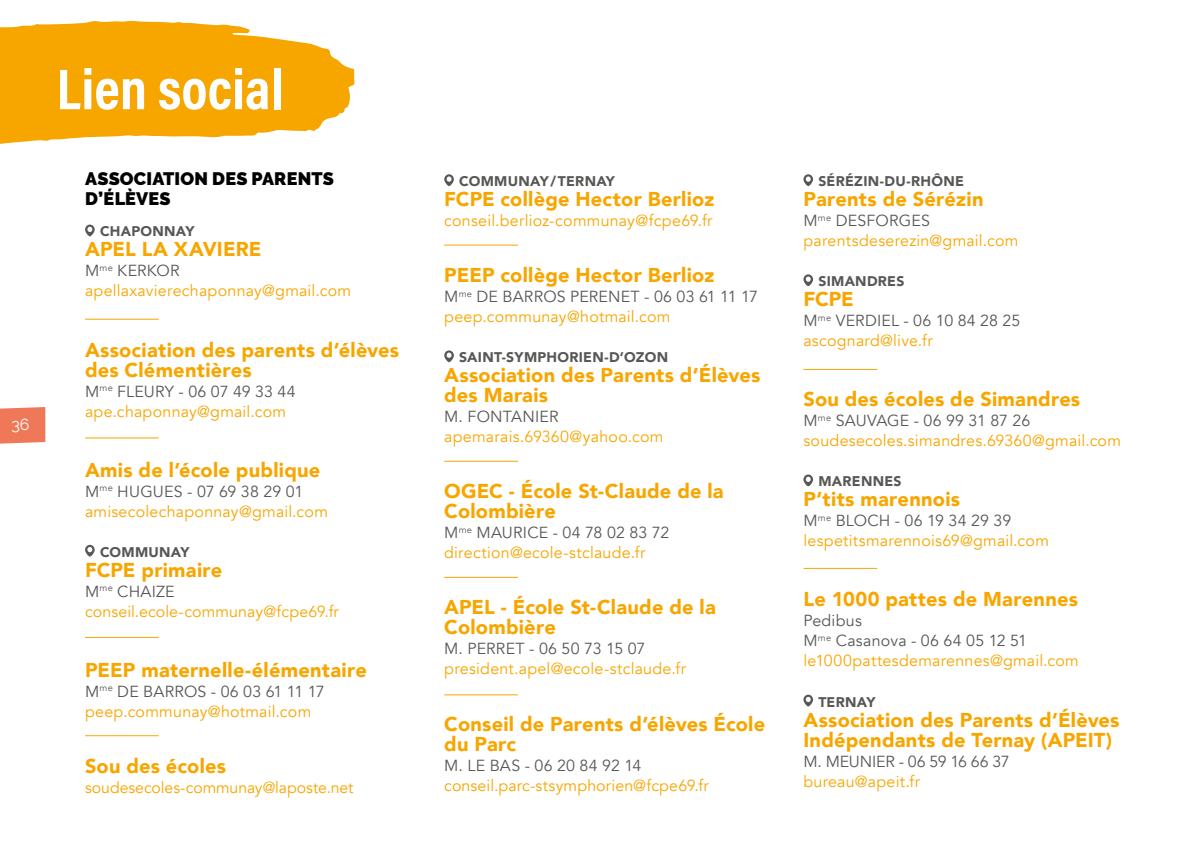
<style>
.page{position:relative;width:1191px;height:851px;background:#fff}
.page>*{position:absolute;margin:0;border:0;box-sizing:border-box;transform-origin:0 0}
.t1{font:58px "Acumin Variable Concept";color:#fff}
.t2{font:900 20px/20px "Avenir";letter-spacing:.01em;color:#f7a600}
.t3{font:900 18px/20px "Raleway";letter-spacing:.01em;color:#000}
.t4{font:16px/20px "Avenir";letter-spacing:.015em;color:#f7a600}
.t5{font:16px/20px "Avenir";letter-spacing:.01em;color:#575756}
.t6{font:16px "Avenir";letter-spacing:-.005em;color:#f7a600}
.t7{font:16px "Avenir";letter-spacing:-.01em;color:#575756}
.t8{font:16px "Raleway";color:#fff}
.t9{font:900 14px "Avenir";letter-spacing:.02em;color:#575756}
.s1{color:#575756}
.s2{color:#f7a600}
</style>
<div class="page">
<svg style="left:0;top:407px;width:45px;height:37px;background:#ef7f60"></svg>
<svg style="left:85px;top:224px;width:10px;height:12px"></svg>
<hr style="left:85px;top:319px;width:74px;height:1px;background:#f7a600">
<hr style="left:85px;top:437px;width:74px;height:1px;background:#f7a600">
<svg style="left:85px;top:544px;width:10px;height:12px"></svg>
<hr style="left:85px;top:637px;width:74px;height:1px;background:#f7a600">
<hr style="left:85px;top:735px;width:74px;height:1px;background:#f7a600">
<svg style="left:444px;top:174px;width:10px;height:12px"></svg>
<hr style="left:444px;top:245px;width:74px;height:1px;background:#f7a600">
<svg style="left:444px;top:350px;width:10px;height:12px"></svg>
<hr style="left:444px;top:461px;width:74px;height:1px;background:#f7a600">
<hr style="left:444px;top:577px;width:74px;height:1px;background:#f7a600">
<hr style="left:444px;top:694px;width:74px;height:1px;background:#f7a600">
<svg style="left:803px;top:174px;width:10px;height:12px"></svg>
<svg style="left:803px;top:274px;width:10px;height:12px"></svg>
<hr style="left:803px;top:369px;width:74px;height:1px;background:#f7a600">
<svg style="left:803px;top:474px;width:10px;height:12px"></svg>
<hr style="left:803px;top:568px;width:74px;height:1px;background:#f7a600">
<svg style="left:803px;top:694px;width:10px;height:12px"></svg>
<svg style="left:0;top:21px;width:355px;height:123px;background:#f8b428"></svg>
<p class="t8" style="left:11px;top:415px;width:20px">36</p>
<h1 class="t1" style="left:57px;top:49px;width:228px">Lien social</h1>
<p class="t3" style="left:85px;top:169px;width:250px">ASSOCIATION DES PARENTS<br>D’ÉLÈVES</p>
<p class="t9" style="left:100px;top:219px;width:96px">CHAPONNAY</p>
<p class="t2" style="left:85px;top:239px;width:178px">APEL LA XAVIERE</p>
<p class="t4" style="left:85px;top:261px;width:267px"><span class="s1">M</span><sup>me</sup> <span class="s1">KERKOR </span>apellaxavierechaponnay@gmail.com</p>
<p class="t2" style="left:85px;top:339px;width:315px">Association des parents d’élèves des Clémentières</p>
<p class="t4" style="left:85px;top:381px;width:212px"><span class="s1">M</span><sup>me</sup> <span class="s1">FLEURY - 06 07 49 33 44 </span>ape.chaponnay@gmail.com</p>
<p class="t2" style="left:85px;top:459px;width:237px">Amis de l’école publique</p>
<p class="t4" style="left:85px;top:481px;width:244px"><span class="s1">M</span><sup>me</sup> <span class="s1">HUGUES - 07 69 38 29 01 </span>amisecolechaponnay@gmail.com</p>
<p class="t9" style="left:100px;top:539px;width:91px">COMMUNAY</p>
<p class="t2" style="left:85px;top:559px;width:139px">FCPE primaire</p>
<p class="t4" style="left:85px;top:581px;width:255px"><span class="s1">M</span><sup>me</sup> <span class="s1">CHAIZE </span>conseil.ecole-communay@fcpe69.fr</p>
<p class="t2" style="left:85px;top:659px;width:283px">PEEP maternelle-élémentaire</p>
<p class="t4" style="left:85px;top:681px;width:241px"><span class="s1">M</span><sup>me</sup> <span class="s1">DE BARROS - 06 03 61 11 17 </span>peep.communay@hotmail.com</p>
<p class="t2" style="left:85px;top:755px;width:142px">Sou des écoles</p>
<p class="t6" style="left:85px;top:777px;width:270px">soudesecoles-communay@laposte.net</p>
<p class="t9" style="left:459px;top:169px;width:157px">COMMUNAY/TERNAY</p>
<p class="t2" style="left:444px;top:189px;width:272px">FCPE collège Hector Berlioz</p>
<p class="t4" style="left:444px;top:211px;width:270px">conseil.berlioz-communay@fcpe69.fr</p>
<p class="t2" style="left:444px;top:265px;width:272px">PEEP collège Hector Berlioz</p>
<p class="t5" style="left:444px;top:287px;width:315px">M<sup>me</sup> DE BARROS PERENET - 06 03 61 11 17 <span class="s2">peep.communay@hotmail.com</span></p>
<p class="t9" style="left:459px;top:345px;width:210px">SAINT-SYMPHORIEN-D’OZON</p>
<p class="t2" style="left:444px;top:365px;width:317px">Association des Parents d’Élèves des Marais</p>
<p class="t5" style="left:444px;top:407px;width:116px">M. FONTANIER</p>
<p class="t4" style="left:444px;top:427px;width:221px">apemarais.69360@yahoo.com</p>
<p class="t2" style="left:444px;top:481px;width:281px">OGEC - École St-Claude de la<br>Colombière</p>
<p class="t4" style="left:444px;top:523px;width:227px"><span class="s1">M</span><sup>me</sup> <span class="s1">MAURICE - 04 78 02 83 72 </span>direction@ecole-stclaude.fr</p>
<p class="t2" style="left:444px;top:597px;width:273px">APEL - École St-Claude de la<br>Colombière</p>
<p class="t5" style="left:444px;top:639px;width:203px">M. PERRET - 06 50 73 15 07</p>
<p class="t4" style="left:444px;top:659px;width:243px">president.apel@ecole-stclaude.fr</p>
<p class="t2" style="left:444px;top:713px;width:322px">Conseil de Parents d’élèves École du Parc</p>
<p class="t5" style="left:444px;top:755px;width:199px">M. LE BAS - 06 20 84 92 14</p>
<p class="t4" style="left:444px;top:775px;width:266px">conseil.parc-stsymphorien@fcpe69.fr</p>
<p class="t9" style="left:818px;top:169px;width:147px">SÉRÉZIN-DU-RHÔNE</p>
<p class="t2" style="left:803px;top:189px;width:182px">Parents de Sérézin</p>
<p class="t4" style="left:803px;top:211px;width:216px"><span class="s1">M</span><sup>me</sup> <span class="s1">DESFORGES </span>parentsdeserezin@gmail.com</p>
<p class="t9" style="left:818px;top:269px;width:87px">SIMANDRES</p>
<p class="t2" style="left:803px;top:289px;width:52px">FCPE</p>
<p class="t5" style="left:803px;top:311px;width:218px">M<sup>me</sup> VERDIEL - 06 10 84 28 25 <span class="s2">ascognard@live.fr</span></p>
<p class="t2" style="left:803px;top:389px;width:278px">Sou des écoles de Simandres</p>
<p class="t4" style="left:803px;top:411px;width:319px"><span class="s1">M</span><sup>me</sup> <span class="s1">SAUVAGE - 06 99 31 87 26 </span>soudesecoles.simandres.69360@gmail.com</p>
<p class="t9" style="left:818px;top:469px;width:85px">MARENNES</p>
<p class="t2" style="left:803px;top:489px;width:158px">P’tits marennois</p>
<p class="t4" style="left:803px;top:511px;width:247px"><span class="s1">M</span><sup>me</sup> <span class="s1">BLOCH - 06 19 34 29 39 </span>lespetitsmarennois69@gmail.com</p>
<p class="t2" style="left:803px;top:589px;width:276px">Le 1000 pattes de Marennes</p>
<p class="t4" style="left:803px;top:611px;width:277px"><span class="s1">Pedibus<br>M</span><sup>me</sup> <span class="s1">Casanova - 06 64 05 12 51 </span>le1000pattesdemarennes@gmail.com</p>
<p class="t9" style="left:818px;top:689px;width:59px">TERNAY</p>
<p class="t2" style="left:803px;top:709px;width:317px">Association des Parents d’Élèves<br>Indépendants de Ternay (APEIT)</p>
<p class="t7" style="left:803px;top:751px;width:208px">M. MEUNIER - 06 59 16 66 37</p>
<p class="t4" style="left:803px;top:771px;width:118px">bureau@apeit.fr</p>
</div>
